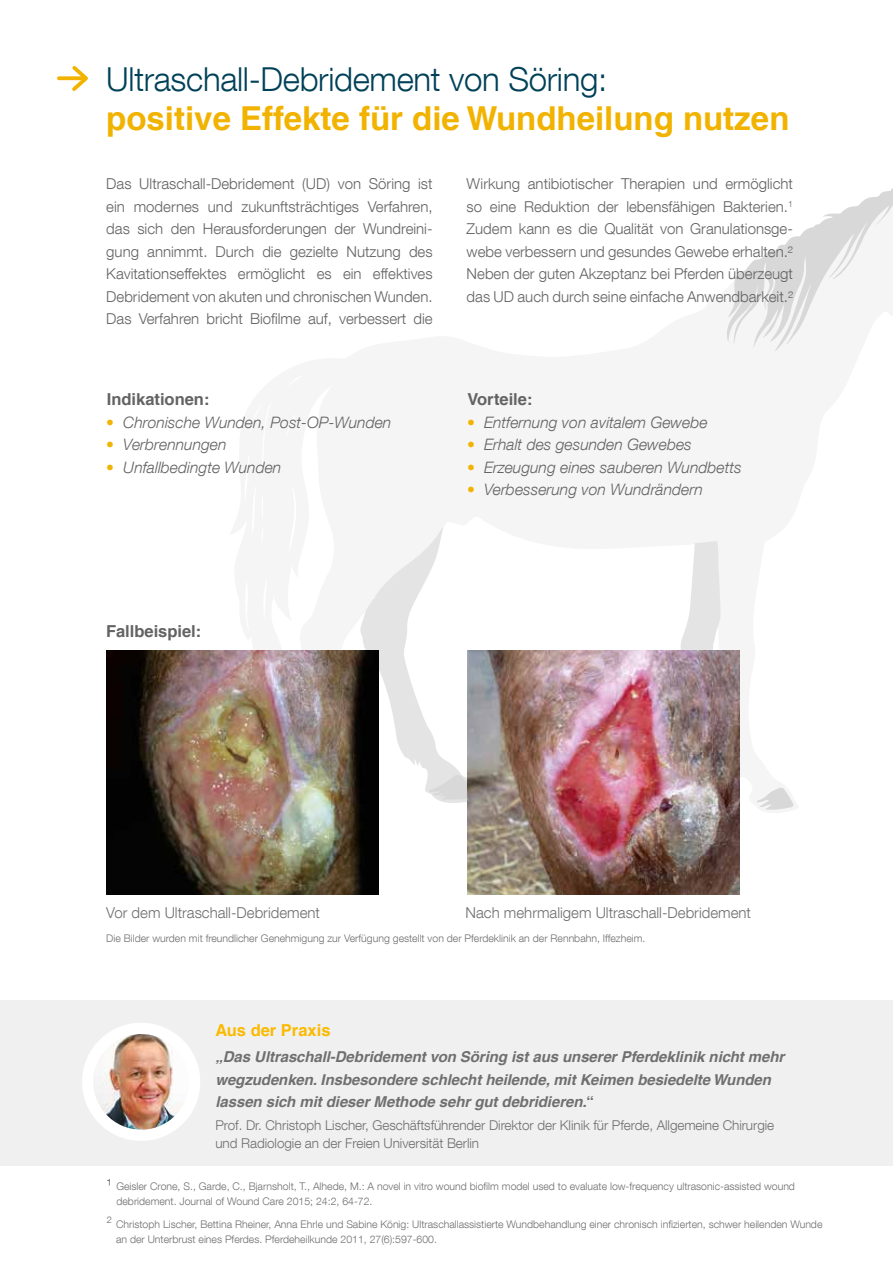
<style>
.page{position:relative;width:893px;height:1263px;background:#fff}
.page>*{position:absolute;margin:0;border:0;box-sizing:border-box;transform-origin:0 0}
.t1{font:700 33px "Helvetica LT Com";color:#f1b300}
.t2{font:300 33px "Helvetica Neue LT Com";letter-spacing:-.01em;color:#004158}
.t3{font:700 16.5px "Helvetica LT Com";color:#646363}
.t4{font:700 16.5px "Helvetica LT Com";color:#fbba00}
.t5{font:italic 300 15.75px "Helvetica Neue LT Com";color:#646363}
.t6{font:300 15px/22.5px "Helvetica Neue LT Com";color:#646363;text-align:justify}
.t7{font:italic 700 15px/22.5px "Helvetica LT Com";letter-spacing:-.005em;color:#706f6f}
.t8{font:300 15px "Helvetica Neue LT Com";color:#706f6f}
.t9{font:300 13.5px/18px "Helvetica Neue LT Com";letter-spacing:-.005em;color:#706f6f}
.t10{font:300 10.5px/15px "Helvetica Neue LT Com";color:#706f6f}
.t11{font:300 9.15px "Helvetica Neue LT Com";color:#646363}
.s1{color:#f1b300}
.s2{font-style:normal}
.s3{font-size:15.75px;color:#646363}
</style>
<div class="page">
<svg style="left:359px;top:526px;width:121px;height:277px"></svg>
<svg style="left:757px;top:787px;width:37px;height:23px"></svg>
<svg style="left:664px;top:541px;width:56px;height:110px"></svg>
<svg style="left:727px;top:188px;width:166px;height:163px"></svg>
<div style="left:0;top:1000px;width:893px;height:166px;background:#f0f0f0"></div>
<img style="left:82px;top:1023px;width:118px;height:118px">
<svg style="left:59px;top:76px;width:10px;height:4px"></svg>
<svg style="left:69px;top:66px;width:19px;height:25px"></svg>
<img style="left:106px;top:651px;width:272px;height:243px">
<img style="left:467px;top:651px;width:272px;height:243px">
<h1 class="t2" style="left:106px;top:59px;width:502px">Ultraschall-Debridement von Söring:</h1>
<h1 class="t1" style="left:106px;top:98px;width:685px">positive Effekte für die Wundheilung nutzen</h1>
<p class="t6" style="left:106px;top:172px;width:328px">Das Ultraschall-Debridement (UD) von Söring ist ein modernes und zukunftsträchtiges Verfahren, das sich den Herausforderungen der Wundreini&shy;gung annimmt. Durch die gezielte Nutzung des Kavitationseffektes ermöglicht es ein effektives Debridement von akuten und chronischen Wunden.<br>Das Verfahren bricht Biofilme auf, verbessert die</p>
<p class="t6" style="left:467px;top:172px;width:328px">Wirkung antibiotischer Therapien und ermöglicht so eine Reduktion der lebensfähigen Bakterien.<sup>1<br></sup>Zudem kann es die Qualität von Granulationsge&shy;webe verbessern und gesundes Gewebe erhalten.²<br>Neben der guten Akzeptanz bei Pferden überzeugt das UD auch durch seine einfache Anwendbarkeit.²</p>
<p class="t3" style="left:107px;top:389px;width:104px">Indikationen:</p>
<p class="t5" style="left:106px;top:413px;width:287px"><span class="s1">•</span> Chronische Wunden, Post-OP-Wunden</p>
<p class="t5" style="left:106px;top:435px;width:122px"><span class="s1">•</span> Verbrennungen</p>
<p class="t5" style="left:106px;top:458px;width:177px"><span class="s1">•</span> Unfallbedingte Wunden</p>
<p class="t3" style="left:106px;top:621px;width:97px">Fallbeispiel:</p>
<p class="t3" style="left:468px;top:389px;width:66px">Vorteile:</p>
<p class="t5" style="left:467px;top:413px;width:242px"><span class="s1">•</span> Entfernung von avitalem Gewebe</p>
<p class="t5" style="left:467px;top:435px;width:226px"><span class="s1">•</span> Erhalt des gesunden Gewebes</p>
<p class="t5" style="left:467px;top:458px;width:276px"><span class="s1">•</span> Erzeugung eines sauberen Wundbetts</p>
<p class="t5" style="left:467px;top:480px;width:237px"><span class="s1">•</span> Verbesserung von Wundrändern</p>
<p class="t8" style="left:106px;top:903px;width:215px">Vor dem Ultraschall-Debridement</p>
<p class="t8" style="left:466px;top:903px;width:287px">Nach mehrmaligem Ultraschall-Debridement</p>
<p class="t10" style="left:106px;top:931px;width:541px">Die Bilder wurden mit freundlicher Genehmigung zur Verfügung gestellt von der Pferdeklinik an der Rennbahn, Iffezheim.</p>
<p class="t4" style="left:215px;top:1020px;width:117px">Aus der Praxis</p>
<p class="t7" style="left:215px;top:1046px;width:570px">„Das Ultraschall-Debridement von Söring ist aus unserer Pferdeklinik nicht mehr wegzudenken. Insbesondere schlecht heilende, mit Keimen besiedelte Wunden lassen sich mit dieser Methode sehr gut debridieren.<span class="s2">“</span></p>
<p class="t9" style="left:215px;top:1116px;width:560px">Prof. Dr. Christoph Lischer, Geschäftsführender Direktor der Klinik für Pferde, Allgemeine Chirurgie und Radiologie an der Freien Universität Berlin</p>
<p class="t10" style="left:117px;top:1179px;width:680px;text-indent:-10px"><span class="s3">¹</span> Geisler Crone, S., Garde, C., Bjarnsholt, T., Alhede, M.: A novel in vitro wound biofilm model used to evaluate low-frequency ultrasonic-assisted wound debridement. Journal of Wound Care 2015; 24:2, 64-72.</p>
<p class="t11" style="left:107px;top:1214px;width:7px">2</p>
<p class="t10" style="left:116px;top:1216px;width:708px">Christoph Lischer, Bettina Rheiner, Anna Ehrle und Sabine König: Ultraschallassistierte Wundbehandlung einer chronisch infizierten, schwer heilenden Wunde an der Unterbrust eines Pferdes. Pferdeheilkunde 2011, 27(6):597-600.</p>
</div>
